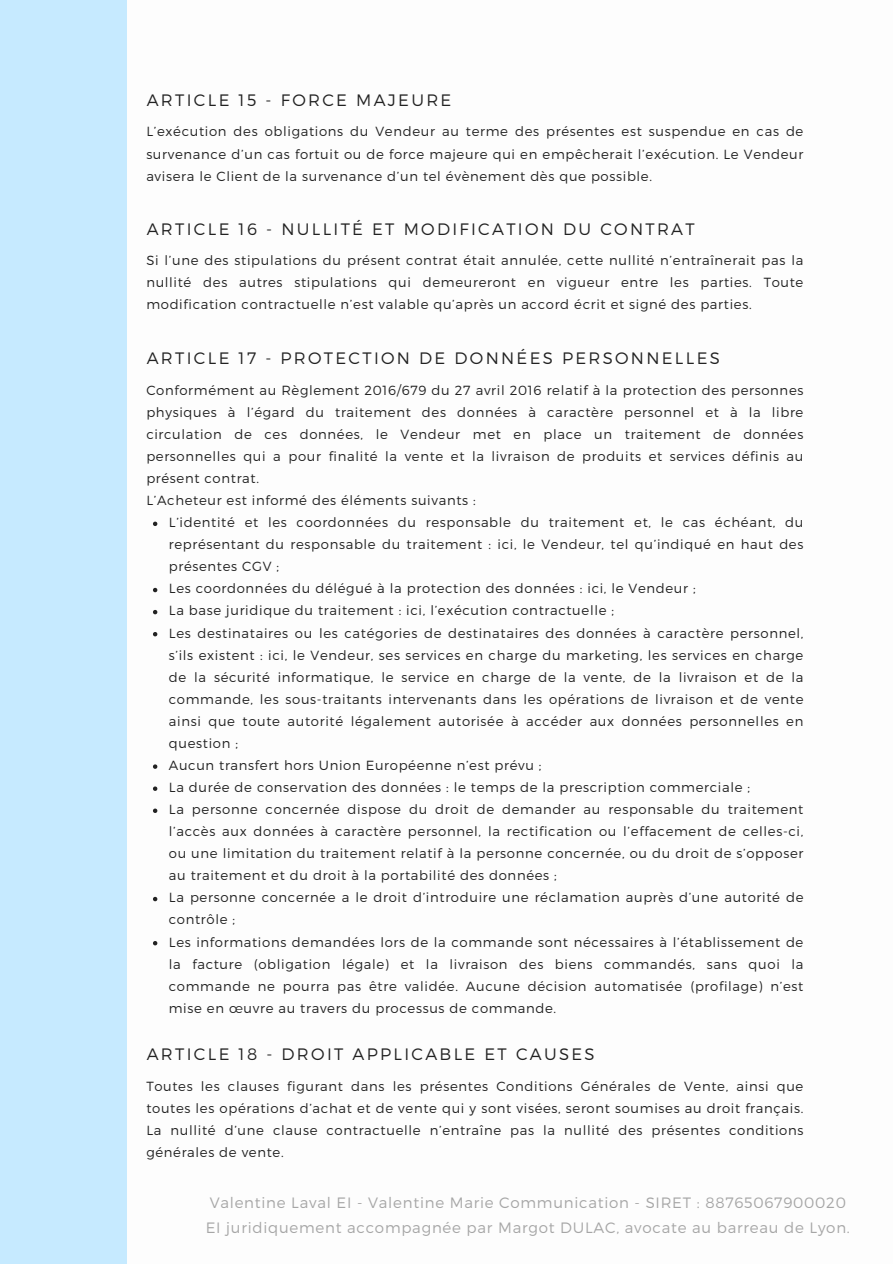
<style>
.page{position:relative;width:893px;height:1264px;background:#fff}
.page>*{position:absolute;margin:0;border:0;box-sizing:border-box;transform-origin:0 0}
.t1{font:300 16.5px "Montserrat";letter-spacing:.14em;color:#222}
.t2{font:300 15px "Montserrat";letter-spacing:.05em;color:#a6a6a6}
.t3{font:300 13.2px/22px "Montserrat";letter-spacing:.05em;color:#222;text-align:justify}
</style>
<div class="page">
<div style="left:0;top:0;width:127px;height:1263px;background:#c6eaff"></div>
<svg style="left:153px;top:521px;width:4px;height:5px"></svg>
<svg style="left:153px;top:588px;width:4px;height:4px"></svg>
<svg style="left:153px;top:610px;width:4px;height:4px"></svg>
<svg style="left:153px;top:632px;width:4px;height:4px"></svg>
<svg style="left:153px;top:764px;width:4px;height:4px"></svg>
<svg style="left:153px;top:786px;width:4px;height:5px"></svg>
<svg style="left:153px;top:808px;width:4px;height:5px"></svg>
<svg style="left:153px;top:896px;width:4px;height:5px"></svg>
<svg style="left:153px;top:941px;width:4px;height:4px"></svg>
<p class="t1" style="left:147px;top:89px;width:306px">ARTICLE 15 - FORCE MAJEURE</p>
<p class="t3" style="left:146px;top:120px;width:658px">L’exécution des obligations du Vendeur au terme des présentes est suspendue en cas de survenance d’un cas fortuit ou de force majeure qui en empêcherait l’exécution. Le Vendeur avisera le Client de la survenance d’un tel évènement dès que possible.</p>
<p class="t1" style="left:147px;top:218px;width:549px">ARTICLE 16 - NULLITÉ ET MODIFICATION DU CONTRAT</p>
<p class="t3" style="left:146px;top:249px;width:658px">Si l’une des stipulations du présent contrat était annulée, cette nullité n’entraînerait pas la nullité des autres stipulations qui demeureront en vigueur entre les parties. Toute modification contractuelle n’est valable qu’après un accord écrit et signé des parties.</p>
<p class="t1" style="left:147px;top:347px;width:574px">ARTICLE 17 - PROTECTION DE DONNÉES PERSONNELLES</p>
<p class="t3" style="left:146px;top:378px;width:658px">Conformément au Règlement 2016/679 du 27 avril 2016 relatif à la protection des personnes physiques à l’égard du traitement des données à caractère personnel et à la libre circulation de ces données, le Vendeur met en place un traitement de données personnelles qui a pour finalité la vente et la livraison de produits et services définis au présent contrat.</p>
<p class="t3" style="left:146px;top:488px;width:331px">L’Acheteur est informé des éléments suivants :</p>
<p class="t3" style="left:169px;top:511px;width:636px">L’identité et les coordonnées du responsable du traitement et, le cas échéant, du représentant du responsable du traitement : ici, le Vendeur, tel qu’indiqué en haut des présentes CGV ;</p>
<p class="t3" style="left:169px;top:577px;width:528px">Les coordonnées du délégué à la protection des données : ici, le Vendeur ;</p>
<p class="t3" style="left:169px;top:599px;width:446px">La base juridique du traitement : ici, l’exécution contractuelle ;</p>
<p class="t3" style="left:169px;top:621px;width:636px">Les destinataires ou les catégories de destinataires des données à caractère personnel, s’ils existent : ici, le Vendeur, ses services en charge du marketing, les services en charge de la sécurité informatique, le service en charge de la vente, de la livraison et de la commande, les sous-traitants intervenants dans les opérations de livraison et de vente ainsi que toute autorité légalement autorisée à accéder aux données personnelles en question ;</p>
<p class="t3" style="left:169px;top:753px;width:374px">Aucun transfert hors Union Européenne n’est prévu ;</p>
<p class="t3" style="left:169px;top:775px;width:582px">La durée de conservation des données : le temps de la prescription commerciale ;</p>
<p class="t3" style="left:169px;top:797px;width:636px">La personne concernée dispose du droit de demander au responsable du traitement l’accès aux données à caractère personnel, la rectification ou l’effacement de celles-ci, ou une limitation du traitement relatif à la personne concernée, ou du droit de s’opposer au traitement et du droit à la portabilité des données ;</p>
<p class="t3" style="left:169px;top:886px;width:636px">La personne concernée a le droit d’introduire une réclamation auprès d’une autorité de contrôle ;</p>
<p class="t3" style="left:169px;top:930px;width:636px">Les informations demandées lors de la commande sont nécessaires à l’établissement de la facture (obligation légale) et la livraison des biens commandés, sans quoi la commande ne pourra pas être validée. Aucune décision automatisée (profilage) n’est mise en œuvre au travers du processus de commande.</p>
<p class="t1" style="left:147px;top:1043px;width:449px">ARTICLE 18 - DROIT APPLICABLE ET CAUSES</p>
<p class="t3" style="left:146px;top:1074px;width:658px">Toutes les clauses figurant dans les présentes Conditions Générales de Vente, ainsi que toutes les opérations d’achat et de vente qui y sont visées, seront soumises au droit français.<br>La nullité d’une clause contractuelle n’entraîne pas la nullité des présentes conditions générales de vente.</p>
<p class="t2" style="left:210px;top:1192px;width:637px">Valentine Laval EI - Valentine Marie Communication - SIRET : 88765067900020</p>
<p class="t2" style="left:206px;top:1217px;width:645px">EI juridiquement accompagnée par Margot DULAC, avocate au barreau de Lyon.</p>
</div>
